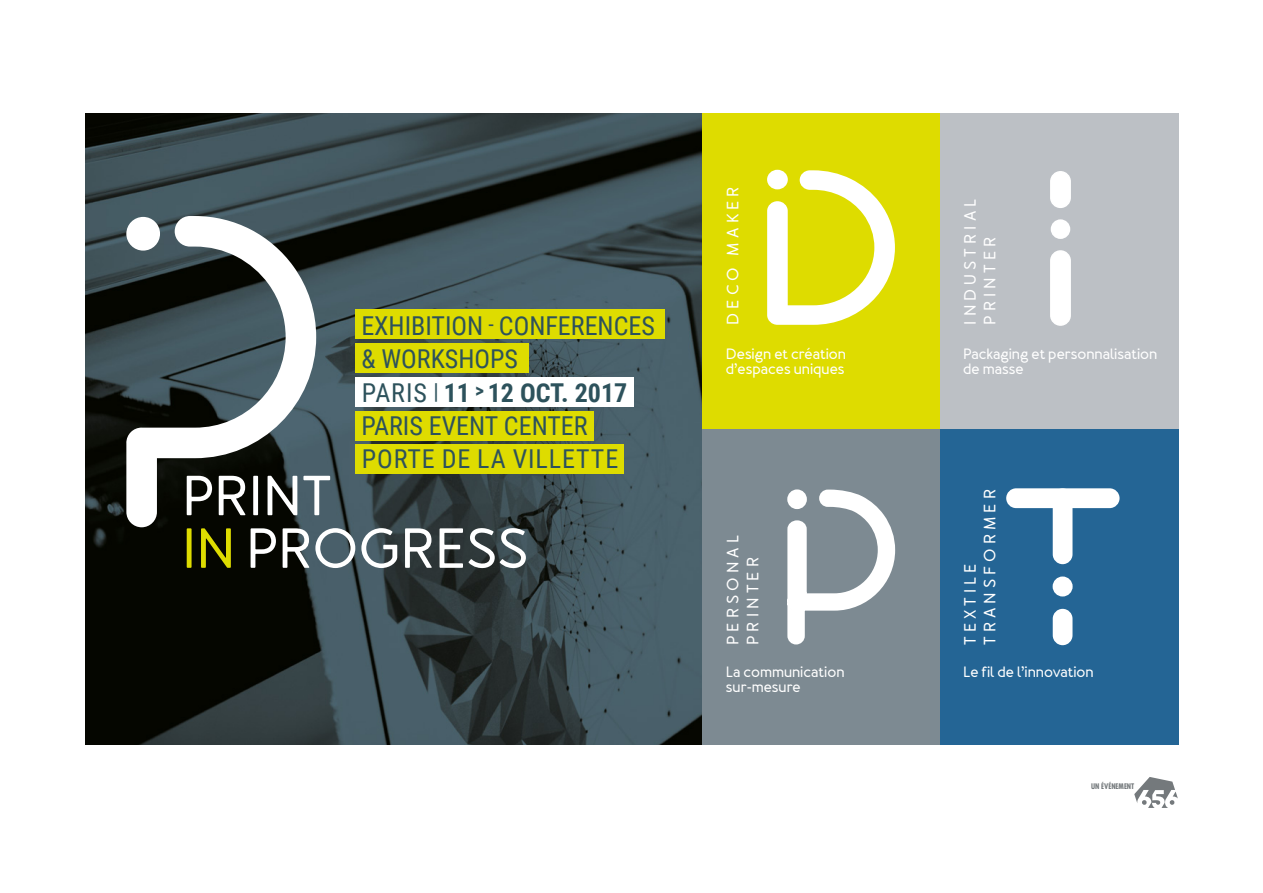
<style>
.page{position:relative;width:1263px;height:893px;background:#fff}
.page>*{position:absolute;margin:0;border:0;box-sizing:border-box;transform-origin:0 0}
.t1{font:25.95px/33.5px "Roboto Condensed";color:#2d525c}
.t2{font:700 16.5px/19.8px "Merlo Round";letter-spacing:.25em;color:#fff}
.t3{font:700 15px/15px "Merlo Round";color:#fff}
.t4{font:700 condensed 7.5px "Futura";color:#74797c}
.s1{font-size:22.05px}
.s2{font-weight:700}
</style>
<div class="page">
<svg style="left:1134px;top:777px;width:44px;height:31px"></svg>
<img style="left:85px;top:114px;width:617px;height:630px">
<div style="left:702px;top:114px;width:238px;height:315px;background:#dedc00"></div>
<div style="left:940px;top:114px;width:238px;height:315px;background:#bcc0c5"></div>
<div style="left:702px;top:429px;width:238px;height:315px;background:#7d8a92"></div>
<div style="left:940px;top:429px;width:238px;height:315px;background:#246595"></div>
<svg style="left:787px;top:489px;width:109px;height:156px"></svg>
<div style="left:1051px;top:251px;width:19px;height:74px;background:#fff;border-radius:10px"></div>
<div style="left:1050px;top:250px;width:21px;height:76px;border:2px solid #fff;border-radius:10px"></div>
<div style="left:1051px;top:172px;width:19px;height:35px;background:#fff;border-radius:10px"></div>
<div style="left:1050px;top:171px;width:21px;height:37px;border:2px solid #fff;border-radius:10px"></div>
<div style="left:1052px;top:220px;width:17px;height:18px;background:#fff;border-radius:50%"></div>
<div style="left:1051px;top:219px;width:19px;height:20px;border:2px solid #fff;border-radius:50%"></div>
<svg style="left:767px;top:170px;width:128px;height:155px"></svg>
<div style="left:1053px;top:488px;width:19px;height:76px;background:#fff;border-radius:10px"></div>
<div style="left:1053px;top:609px;width:19px;height:36px;background:#fff;border-radius:10px"></div>
<div style="left:1053px;top:577px;width:19px;height:19px;background:#fff;border-radius:50%"></div>
<div style="left:1053px;top:576px;width:20px;height:20px;border:2px solid #fff;border-radius:50%"></div>
<div style="left:1006px;top:488px;width:113px;height:20px;background:#fff;border-radius:10px"></div>
<svg style="left:126px;top:216px;width:190px;height:311px"></svg>
<div style="left:355px;top:309px;width:309px;height:30px;background:#dedc00"></div>
<div style="left:355px;top:343px;width:173px;height:30px;background:#dedc00"></div>
<div style="left:355px;top:377px;width:279px;height:29px;background:#fff"></div>
<div style="left:355px;top:411px;width:238px;height:29px;background:#dedc00"></div>
<div style="left:355px;top:445px;width:269px;height:29px;background:#dedc00"></div>
<svg style="left:251px;top:528px;width:275px;height:40px"></svg>
<svg style="left:187px;top:528px;width:44px;height:40px;background:#5d5d00"></svg>
<svg style="left:187px;top:476px;width:143px;height:39px"></svg>
<h1 class="t1" style="left:361px;top:308px;width:295px">EXHIBITION <span class="s1">-</span> CONFERENCES &amp; WORKSHOPS<br>PARIS <span class="s1">|</span> <span class="s2">11</span> <sup>&gt;</sup> <span class="s2">12 OCT. 2017<br></span>PARIS EVENT CENTER<br>PORTE DE LA VILLETTE</h1>
<p class="t2" style="left:724px;top:325px;width:140px;rotate:-90deg">DECO MAKER</p>
<p class="t3" style="left:726px;top:347px;width:122px">Design et création d’espaces uniques</p>
<p class="t2" style="left:724px;top:645px;width:111px;rotate:-90deg">PERSONAL<br>PRINTER</p>
<p class="t3" style="left:726px;top:665px;width:120px">La communication sur-mesure</p>
<p class="t2" style="left:961px;top:325px;width:127px;rotate:-90deg">INDUSTRIAL<br>PRINTER</p>
<p class="t3" style="left:963px;top:347px;width:196px">Packaging et personnalisation de masse</p>
<p class="t2" style="left:961px;top:645px;width:157px;rotate:-90deg">TEXTILE<br>TRANSFORMER</p>
<p class="t3" style="left:963px;top:666px;width:132px">Le fil de l’innovation</p>
<p class="t4" style="left:1091px;top:782px;width:45px">UN ÉVÉNEMENT</p>
</div>
